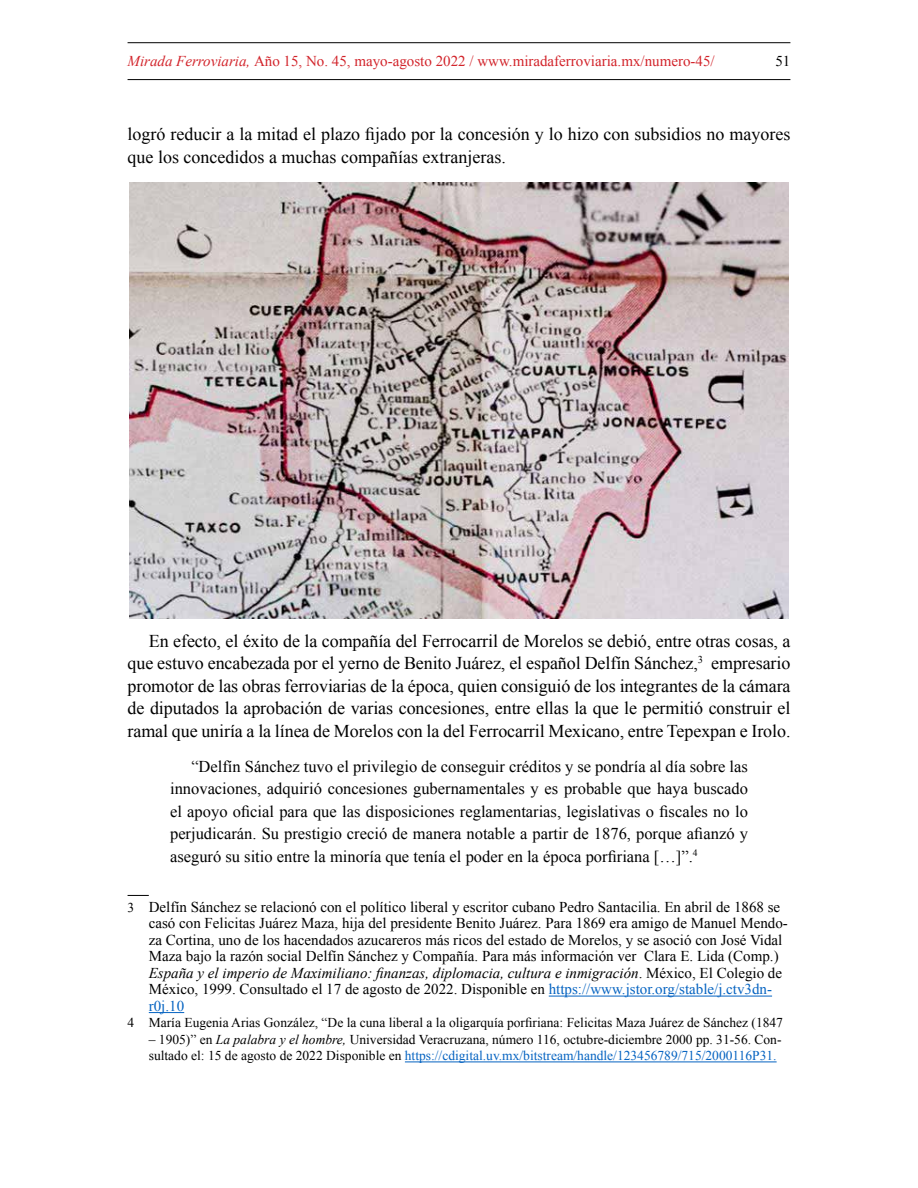
<style>
.page{position:relative;width:918px;height:1188px;background:#fff}
.page>*{position:absolute;margin:0;border:0;box-sizing:border-box;transform-origin:0 0}
.t1{font:18px/22.5px "Times New Roman";color:#000}
.t2{font:16.5px/22.5px "Times New Roman";color:#000;text-align:justify}
.t3{font:15px/16.5px "Times New Roman";color:#000}
.t4{font:15px "Times New Roman";color:#d2232a}
.t5{font:13.5px/16.5px "Times New Roman";color:#000}
.s1{font-style:italic}
.s2{font-size:13.5px}
.s3{color:#0563c1}
</style>
<div class="page">
<hr style="left:128px;top:42px;width:662px;height:1px;background:#000">
<hr style="left:128px;top:79px;width:662px;height:1px;background:#000">
<img style="left:129px;top:183px;width:660px;height:436px">
<svg style="left:128px;top:895px;width:21px;height:1px"></svg>
<hr style="left:549px;top:996px;width:223px;height:1px;background:#0563c1">
<hr style="left:149px;top:1012px;width:35px;height:1px;background:#0563c1">
<hr style="left:405px;top:1062px;width:372px;height:1px;background:#0563c1">
<p class="t4" style="left:128px;top:51px;width:589px"><span class="s1">Mirada Ferroviaria,</span> Año 15, No. 45, mayo-agosto 2022 / www.miradaferroviaria.mx/numero-45/</p>
<p class="t3" style="left:775px;top:52px;width:16px">51</p>
<p class="t1" style="left:128px;top:122px;width:664px">logró reducir a la mitad el plazo fijado por la concesión y lo hizo con subsidios no mayores que los concedidos a muchas compañías extranjeras.</p>
<p class="t1" style="left:128px;top:629px;width:665px;text-align:justify;text-indent:21px">En efecto, el éxito de la compañía del Ferrocarril de Morelos se debió, entre otras cosas, a que estuvo encabezada por el yerno de Benito Juárez, el español Delfín Sánchez,<sup>3</sup> empresario promotor de las obras ferroviarias de la época, quien consiguió de los integrantes de la cámara de diputados la aprobación de varias concesiones, entre ellas la que le permitió construir el ramal que uniría a la línea de Morelos con la del Ferrocarril Mexicano, entre Tepexpan e Irolo.</p>
<p class="t2" style="left:170px;top:755px;width:579px;text-indent:21px">“Delfín Sánchez tuvo el privilegio de conseguir créditos y se pondría al día sobre las innovaciones, adquirió concesiones gubernamentales y es probable que haya buscado el apoyo oficial para que las disposiciones reglamentarias, legislativas o fiscales no lo perjudicarán. Su prestigio creció de manera notable a partir de 1876, porque afianzó y aseguró su sitio entre la minoría que tenía el poder en la época porfiriana […]”.<sup>4</sup></p>
<p class="t3" style="left:149px;top:898px;width:640px;text-indent:-21px"><span class="s2">3</span> Delfín Sánchez se relacionó con el político liberal y escritor cubano Pedro Santacilia. En abril de 1868 se casó con Felicitas Juárez Maza, hija del presidente Benito Juárez. Para 1869 era amigo de Manuel Mendo&shy;za Cortina, uno de los hacendados azucareros más ricos del estado de Morelos, y se asoció con José Vidal Maza bajo la razón social Delfín Sánchez y Compañía. Para más información ver Clara E. Lida (Comp.)<br><span class="s1">España y el imperio de Maximiliano: finanzas, diplomacia, cultura e inmigración</span>. México, El Colegio de México, 1999. Consultado el 17 de agosto de 2022. Disponible en <span class="s3">https://www.jstor.org/stable/j.ctv3dn&shy;r0j.10</span></p>
<p class="t5" style="left:128px;top:1014px;width:657px">4 María Eugenia Arias González, “De la cuna liberal a la oligarquía porfiriana: Felicitas Maza Juárez de Sánchez (1847</p>
<p class="t5" style="left:149px;top:1031px;width:634px">– 1905)” en <span class="s1">La palabra y el hombre,</span> Universidad Veracruzana, número 116, octubre-diciembre 2000 pp. 31-56. Con&shy;sultado el: 15 de agosto de 2022 Disponible en <span class="s3">https://cdigital.uv.mx/bitstream/handle/123456789/715/2000116P31.</span></p>
</div>
